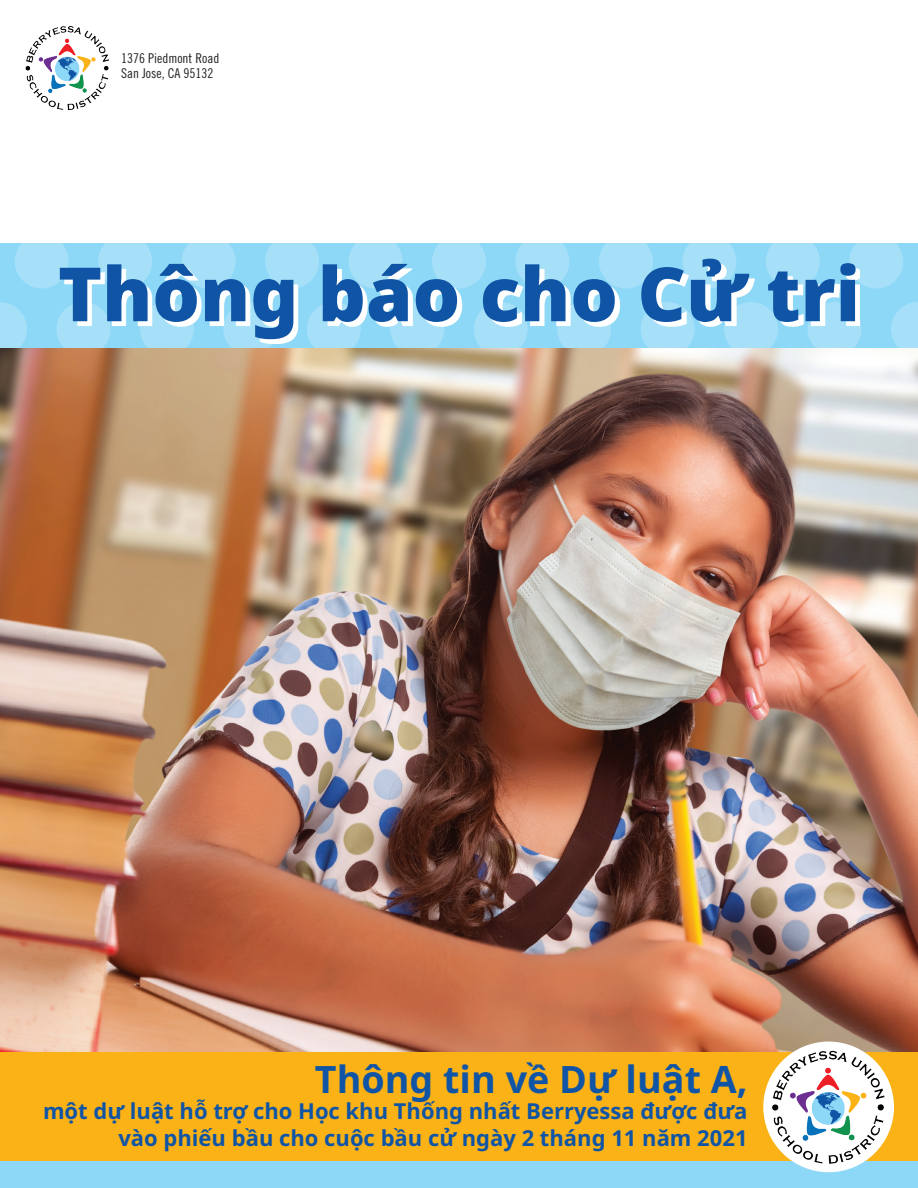
<style>
.page{position:relative;width:918px;height:1188px;background:#fff}
.page>*{position:absolute;margin:0;border:0;box-sizing:border-box;transform-origin:0 0}
.t1{font:900 74.85px "Noto Sans";color:#1055a5}
.t2{font:700 37.65px "Noto Sans";color:#1055a5}
.t3{font:700 22.05px/26.4px "Noto Sans";color:#1055a5;text-align:right}
.t4{font:13.5px/15px "Trade Gothic Cond Eighteen";color:#231f20}
</style>
<div class="page">
<div style="left:0;top:1043px;width:918px;height:118px;background:#fab217"></div>
<div style="left:0;top:243px;width:918px;height:240px;background:#8dd7f7"></div>
<svg style="left:0;top:302px;width:27px;height:46px"></svg>
<div style="left:307px;top:302px;width:54px;height:54px;background:#a6e0f8;border-radius:50%"></div>
<svg style="left:891px;top:302px;width:27px;height:46px"></svg>
<div style="left:140px;top:302px;width:54px;height:54px;background:#a6e0f8;border-radius:50%"></div>
<div style="left:724px;top:302px;width:54px;height:54px;background:#a6e0f8;border-radius:50%"></div>
<div style="left:474px;top:302px;width:54px;height:54px;background:#a6e0f8;border-radius:50%"></div>
<div style="left:56px;top:302px;width:54px;height:54px;background:#a6e0f8;border-radius:50%"></div>
<div style="left:641px;top:302px;width:54px;height:54px;background:#a6e0f8;border-radius:50%"></div>
<div style="left:390px;top:302px;width:54px;height:54px;background:#a6e0f8;border-radius:50%"></div>
<div style="left:223px;top:302px;width:54px;height:54px;background:#a6e0f8;border-radius:50%"></div>
<div style="left:808px;top:302px;width:54px;height:54px;background:#a6e0f8;border-radius:50%"></div>
<div style="left:557px;top:302px;width:54px;height:54px;background:#a6e0f8;border-radius:50%"></div>
<svg style="left:15px;top:235px;width:54px;height:54px;background:#aee2f8"></svg>
<svg style="left:349px;top:235px;width:54px;height:54px"></svg>
<svg style="left:182px;top:235px;width:54px;height:54px"></svg>
<svg style="left:766px;top:235px;width:54px;height:54px"></svg>
<svg style="left:515px;top:235px;width:54px;height:54px"></svg>
<svg style="left:98px;top:235px;width:54px;height:54px"></svg>
<svg style="left:682px;top:235px;width:54px;height:54px"></svg>
<svg style="left:432px;top:235px;width:54px;height:54px"></svg>
<svg style="left:265px;top:235px;width:54px;height:54px"></svg>
<svg style="left:849px;top:235px;width:54px;height:54px;background:#aee2f8"></svg>
<svg style="left:599px;top:235px;width:54px;height:54px"></svg>
<img style="left:20px;top:20px;width:96px;height:96px;border-radius:48px">
<img style="left:0;top:348px;width:918px;height:703px">
<div style="left:0;top:1161px;width:918px;height:27px;background:#8dd7f7"></div>
<svg style="left:64px;top:263px;width:796px;height:81px"></svg>
<img style="left:763px;top:1042px;width:131px;height:130px;border-radius:65px">
<p class="t4" style="left:121px;top:50px;width:100px">1376 Piedmont Road<br>San Jose, CA 95132</p>
<h1 class="t1" style="left:58px;top:237px;width:804px">Thông báo cho Cử tri</h1>
<h2 class="t2" style="left:315px;top:1053px;width:434px">Thông tin về Dự luật A,</h2>
<p class="t3" style="left:43px;top:1099px;width:706px">một dự luật hỗ trợ cho Học khu Thống nhất Berryessa được đưa vào phiếu bầu cho cuộc bầu cử ngày 2 tháng 11 năm 2021</p>
</div>
